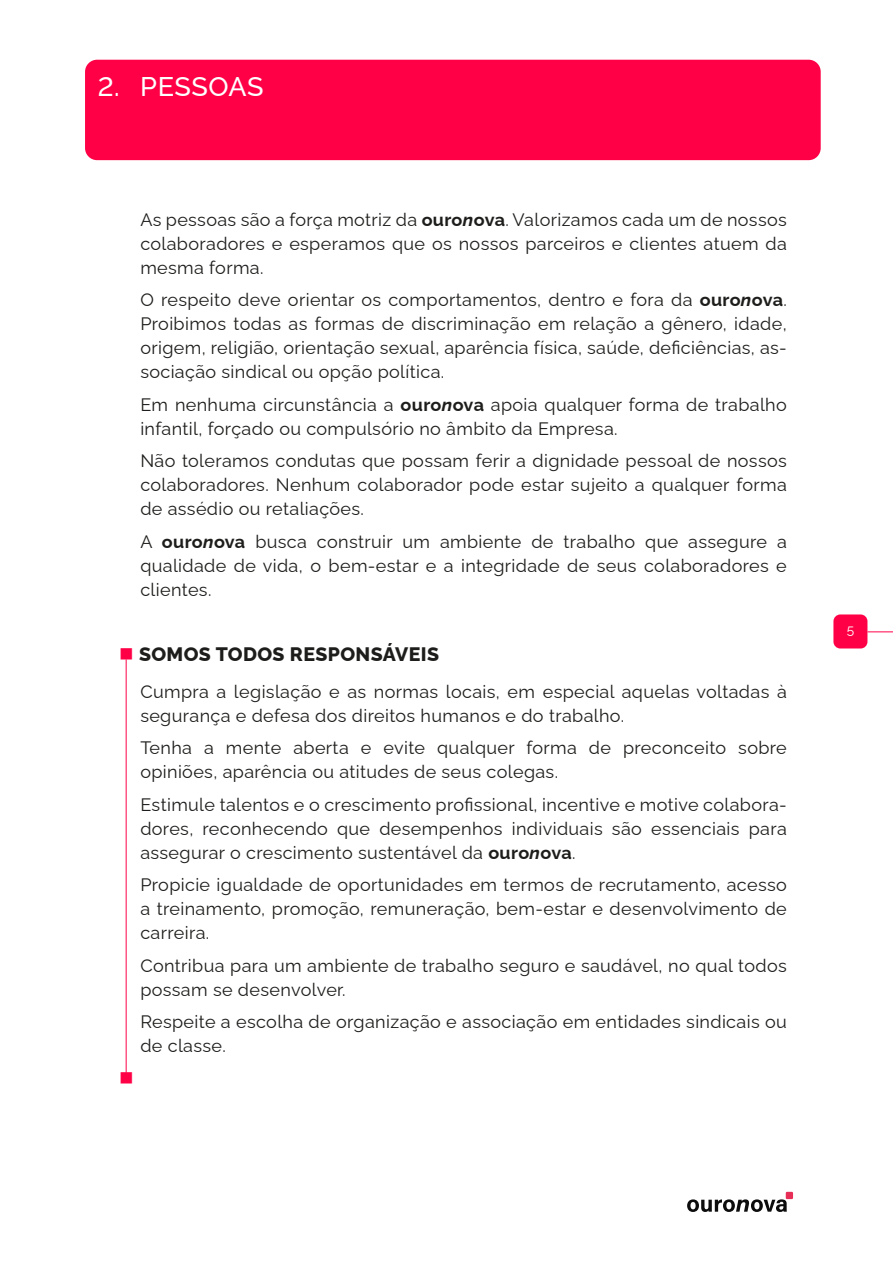
<style>
.page{position:relative;width:893px;height:1263px;background:#fff}
.page>*{position:absolute;margin:0;border:0;box-sizing:border-box;transform-origin:0 0}
.t1{font:500 27px "Raleway";letter-spacing:.02em;color:#fff}
.t2{font:800 19.5px "Raleway";letter-spacing:.02em;color:#1d1d1b}
.t3{font:18px/24px "Raleway";letter-spacing:.02em;color:#1d1d1b;text-align:justify}
.t4{font:13.5px "Raleway";color:#fff}
.s1{font-weight:700}
.s2{font-weight:700;font-style:italic}
</style>
<div class="page">
<div style="left:833px;top:614px;width:34px;height:34px;background:#ff0046;border-radius:7px"></div>
<svg style="left:867px;top:631px;width:26px;height:1px"></svg>
<svg style="left:687px;top:1199px;width:100px;height:13px"></svg>
<div style="left:786px;top:1192px;width:7px;height:7px;background:#e72e56"></div>
<div style="left:85px;top:60px;width:736px;height:100px;background:#ff0046;border-radius:12px"></div>
<hr style="left:126px;top:660px;width:1px;height:412px;background:#ff0046">
<h1 class="t1" style="left:98px;top:71px;width:167px">2. PESSOAS</h1>
<p class="t3" style="left:140px;top:208px;width:648px">As pessoas são a força motriz da <span class="s1">ouro</span><span class="s2">n</span><span class="s1">ova</span>. Valorizamos cada um de nossos colaboradores e esperamos que os nossos parceiros e clientes atuem da mesma forma.</p>
<p class="t3" style="left:140px;top:288px;width:648px">O respeito deve orientar os comportamentos, dentro e fora da <span class="s1">ouro</span><span class="s2">n</span><span class="s1">ova</span>.<br>Proibimos todas as formas de discriminação em relação a gênero, idade, origem, religião, orientação sexual, aparência física, saúde, deficiências, as&shy;sociação sindical ou opção política.</p>
<p class="t3" style="left:140px;top:393px;width:648px">Em nenhuma circunstância a <span class="s1">ouro</span><span class="s2">n</span><span class="s1">ova</span> apoia qualquer forma de trabalho infantil, forçado ou compulsório no âmbito da Empresa.</p>
<p class="t3" style="left:140px;top:449px;width:648px">Não toleramos condutas que possam ferir a dignidade pessoal de nossos colaboradores. Nenhum colaborador pode estar sujeito a qualquer forma de assédio ou retaliações.</p>
<p class="t3" style="left:140px;top:530px;width:648px">A <span class="s1">ouro</span><span class="s2">n</span><span class="s1">ova</span> busca construir um ambiente de trabalho que assegure a qualidade de vida, o bem-estar e a integridade de seus colaboradores e clientes.</p>
<p class="t2" style="left:139px;top:643px;width:301px">SOMOS TODOS RESPONSÁVEIS</p>
<p class="t3" style="left:140px;top:679px;width:648px">Cumpra a legislação e as normas locais, em especial aquelas voltadas à segurança e defesa dos direitos humanos e do trabalho.</p>
<p class="t3" style="left:140px;top:736px;width:648px">Tenha a mente aberta e evite qualquer forma de preconceito sobre opiniões, aparência ou atitudes de seus colegas.</p>
<p class="t3" style="left:140px;top:792px;width:648px">Estimule talentos e o crescimento profissional, incentive e motive colabora&shy;dores, reconhecendo que desempenhos individuais são essenciais para assegurar o crescimento sustentável da <span class="s1">ouro</span><span class="s2">n</span><span class="s1">ova</span>.</p>
<p class="t3" style="left:140px;top:873px;width:648px">Propicie igualdade de oportunidades em termos de recrutamento, acesso a treinamento, promoção, remuneração, bem-estar e desenvolvimento de carreira.</p>
<p class="t3" style="left:140px;top:953px;width:648px">Contribua para um ambiente de trabalho seguro e saudável, no qual todos possam se desenvolver.</p>
<p class="t3" style="left:140px;top:1010px;width:648px">Respeite a escolha de organização e associação em entidades sindicais ou de classe.</p>
<p class="t4" style="left:847px;top:624px;width:9px">5</p>
</div>
